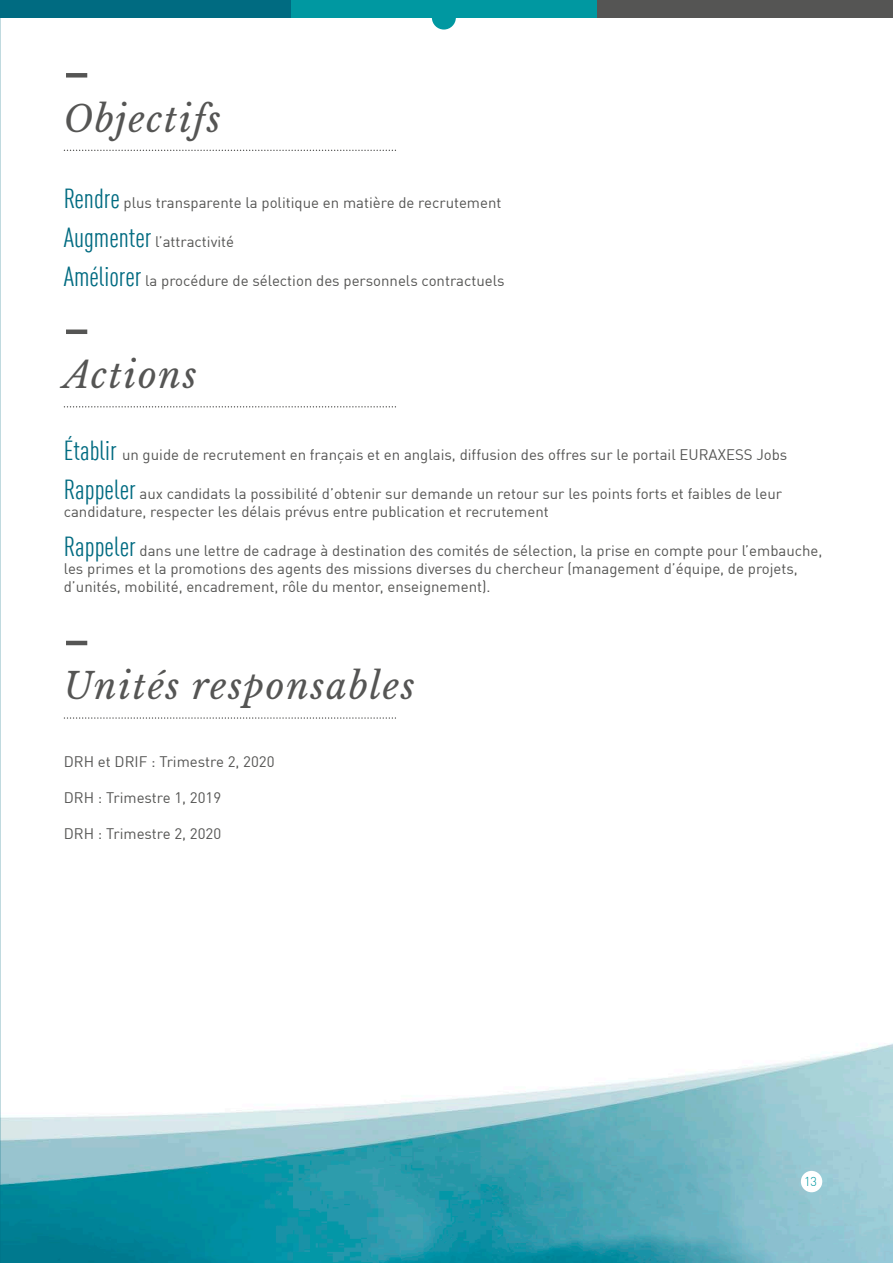
<style>
.page{position:relative;width:893px;height:1263px;background:#fff}
.page>*{position:absolute;margin:0;border:0;box-sizing:border-box;transform-origin:0 0}
.t1{font:italic 36px "Libre Baskerville";letter-spacing:.05em;color:#555554}
.t2{font:15px/18px "DIN Offc";color:#555554}
.t3{font:300 12.75px "DIN Offc";color:#0098a1}
.s1{font-stretch:condensed;font-size:27px;color:#006b81}
</style>
<div class="page">
<div style="left:0;top:0;width:291px;height:18px;background:#006b81"></div>
<div style="left:597px;top:0;width:296px;height:18px;background:#555554"></div>
<div style="left:291px;top:0;width:306px;height:18px;background:#0098a1"></div>
<div style="left:432px;top:6px;width:24px;height:24px;background:#0098a1;border-radius:50%"></div>
<img style="left:1px;top:1043px;width:892px;height:220px">
<div style="left:801px;top:1171px;width:21px;height:21px;background:#fff;border-radius:50%"></div>
<img style="left:0;top:0;width:1px;height:1263px">
<div style="left:66px;top:73px;width:21px;height:5px;background:#555554"></div>
<svg style="left:64px;top:150px;width:332px;height:1px"></svg>
<div style="left:66px;top:329px;width:21px;height:5px;background:#555554"></div>
<svg style="left:64px;top:406px;width:332px;height:1px"></svg>
<hr style="left:66px;top:641px;width:21px;height:4px;background:#555554">
<svg style="left:64px;top:717px;width:332px;height:2px"></svg>
<h1 class="t1" style="left:64px;top:97px;width:159px">Objectifs</h1>
<p class="t2" style="left:64px;top:193px;width:439px"><span class="s1">Rendre</span> plus transparente la politique en matière de recrutement</p>
<p class="t2" style="left:64px;top:232px;width:172px"><span class="s1">Augmenter</span> l’attractivité</p>
<p class="t2" style="left:64px;top:271px;width:442px"><span class="s1">Améliorer</span> la procédure de sélection des personnels contractuels</p>
<h1 class="t1" style="left:64px;top:353px;width:134px">Actions</h1>
<p class="t2" style="left:64px;top:445px;width:725px"><span class="s1">Établir</span> un guide de recrutement en français et en anglais, diffusion des offres sur le portail EURAXESS Jobs</p>
<p class="t2" style="left:64px;top:484px;width:720px"><span class="s1">Rappeler</span> aux candidats la possibilité d’obtenir sur demande un retour sur les points forts et faibles de leur candidature, respecter les délais prévus entre publication et recrutement</p>
<p class="t2" style="left:64px;top:541px;width:760px"><span class="s1">Rappeler</span> dans une lettre de cadrage à destination des comités de sélection, la prise en compte pour l’embauche, les primes et la promotions des agents des missions diverses du chercheur (management d’équipe, de projets, d’unités, mobilité, encadrement, rôle du mentor, enseignement).</p>
<h1 class="t1" style="left:64px;top:664px;width:353px">Unités responsables</h1>
<p class="t2" style="left:64px;top:752px;width:212px">DRH et DRIF : Trimestre 2, 2020</p>
<p class="t2" style="left:64px;top:788px;width:159px">DRH : Trimestre 1, 2019</p>
<p class="t2" style="left:64px;top:824px;width:159px">DRH : Trimestre 2, 2020</p>
<p class="t3" style="left:804px;top:1174px;width:15px">13</p>
</div>
